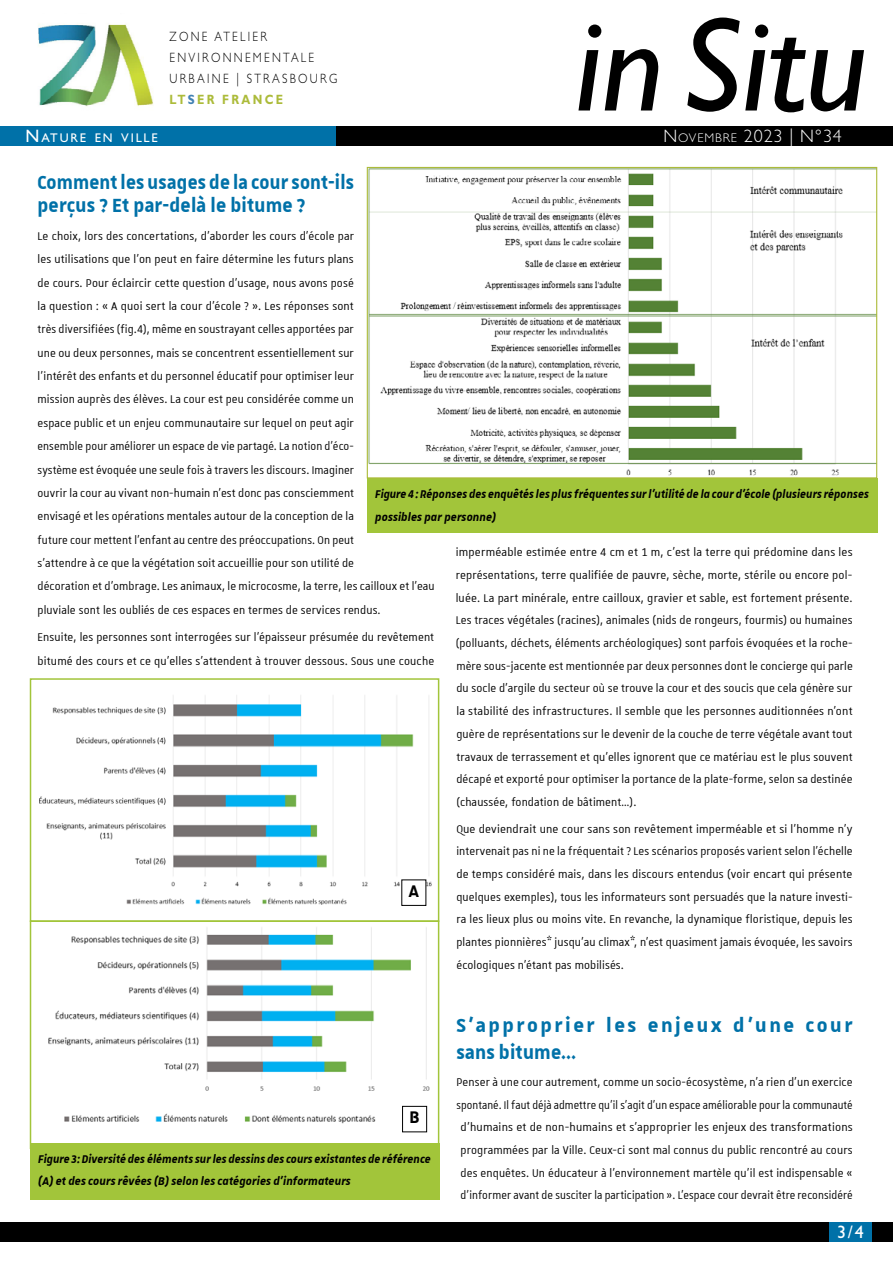
<style>
.page{position:relative;width:893px;height:1263px;background:#fff}
.page>*{position:absolute;margin:0;border:0;box-sizing:border-box;transform-origin:0 0}
.t1{font:italic 134.55px "Gill Sans Std";color:#000}
.t2{font:700 25.5px/23.4px "Unistra A";letter-spacing:.01em;color:#0071a8;scale:.88 1}
.t3{font:700 25.5px/27.2px "Unistra A";letter-spacing:.11em;color:#0071a8;scale:.95 1}
.t4{font:700 22.5px "Unistra A";color:#000;scale:.9 1}
.t5{font:300 18px "Gill Sans Std";letter-spacing:.05em;color:#fff}
.t6{font:18px "Gill Sans Std";color:#fff}
.t7{font:15px/22.6px "Unistra A";letter-spacing:.01em;color:#000;text-align:justify;scale:.92 1}
.t8{font:15px/23.4px "Unistra A";letter-spacing:.01em;color:#000;scale:.91 1}
.t9{font:15px/22.6px "Unistra A";letter-spacing:.01em;color:#000;scale:.9 1}
.t10{font:italic 700 15px/22.5px "Unistra A";letter-spacing:.01em;color:#000;scale:.88 1}
.t11{font:300 13.5px/21px "Gill Sans Std";letter-spacing:.2em;color:#000;scale:.85 1}
.t12{font:12.6px "Gill Sans Std";letter-spacing:.145em;color:#fff}
.t13{font:300 12.6px "Gill Sans Std";letter-spacing:.07em;color:#fff}
.s1{font-size:18px}
.s2{font-style:inherit}
.s3{font-weight:700;color:#acbb3a}
.s4{font-weight:700;color:#4181b3}
</style>
<div class="page">
<img style="left:38px;top:24px;width:115px;height:83px">
<div style="left:0;top:126px;width:893px;height:19px;background:#000"></div>
<div style="left:0;top:126px;width:336px;height:19px;background:#0071a8"></div>
<div style="left:0;top:1222px;width:893px;height:20px;background:#000"></div>
<div style="left:829px;top:1222px;width:43px;height:20px;background:#0071a8"></div>
<div style="left:367px;top:478px;width:510px;height:55px;background:#a2c53a"></div>
<div style="left:30px;top:1143px;width:409px;height:56px;background:#a2c53a"></div>
<div style="left:30px;top:678px;width:409px;height:244px;border:2px solid #a2c53a"></div>
<img style="left:369px;top:169px;width:506px;height:307px">
<div style="left:367px;top:167px;width:510px;height:311px;border:1px solid #acbb3a"></div>
<img style="left:48px;top:927px;width:382px;height:199px">
<div style="left:402px;top:1106px;width:25px;height:26px;border:1px solid #000"></div>
<img style="left:40px;top:695px;width:392px;height:211px">
<p class="t12" style="left:26px;top:130px;width:134px"><span class="s1">N</span>ATURE EN VILLE</p>
<p class="t11" style="left:169px;top:26px;width:199px">ZONE ATELIER<br>ENVIRONNEMENTALE<br>URBAINE <span class="s2">| STRASBOURG<br></span><span class="s3">LT</span><span class="s4">S</span><span class="s3">ER FRANCE</span></p>
<h1 class="t1" style="left:575px;top:-12px;width:295px">inSitu</h1>
<p class="t13" style="left:663px;top:130px;width:75px"><span class="s1">N</span>OVEMBRE</p>
<p class="t5" style="left:744px;top:125px;width:100px">2023 | N°34</p>
<h2 class="t2" style="left:38px;top:170px;width:361px">Comment les usages de la cour sont-ils perçus ? Et par-delà le bitume ?</h2>
<p class="t8" style="left:38px;top:224px;width:438px">Le choix, lors des concertations, d’aborder les cours d'école par<br>les utilisations que l’on peut en faire détermine les futurs plans<br>de cours. Pour éclaircir cette question d’usage, nous avons posé<br>la question : « A quoi sert la cour d’école ? ». Les réponses sont<br>très diversifiées (fig.4), même en soustrayant celles apportées par<br>une ou deux personnes, mais se concentrent essentiellement sur<br>l’intérêt des enfants et du personnel éducatif pour optimiser leur<br>mission auprès des élèves. La cour est peu considérée comme un<br>espace public et un enjeu communautaire sur lequel on peut agir<br>ensemble pour améliorer un espace de vie partagé. La notion d’éco-<br>système est évoquée une seule fois à travers les discours. Imaginer<br>ouvrir la cour au vivant non-humain n’est donc pas consciemment<br>envisagé et les opérations mentales autour de la conception de la<br>future cour mettent l’enfant au centre des préoccupations. On peut<br>s’attendre à ce que la végétation soit accueillie pour son utilité de<br>décoration et d’ombrage. Les animaux, le microcosme, la terre, les cailloux et l’eau pluviale sont les oubliés de ces espaces en termes de services rendus.</p>
<p class="t9" style="left:38px;top:625px;width:442px;line-height:23.4px">Ensuite, les personnes sont interrogées sur l’épaisseur présumée du revêtement bitumé des cours et ce qu’elles s’attendent à trouver dessous. Sous une couche</p>
<p class="t10" style="left:375px;top:482px;width:562px">Figure 4 : Réponses des enquêtés les plus fréquentes sur l’utilité de la cour d’école (plusieurs réponses possibles par personne)</p>
<p class="t7" style="left:456px;top:541px;width:433px">imperméable estimée entre 4 cm et 1 m, c’est la terre qui prédomine dans les représentations, terre qualifiée de pauvre, sèche, morte, stérile ou encore pol&shy;luée. La part minérale, entre cailloux, gravier et sable, est fortement présente.<br>Les traces végétales (racines), animales (nids de rongeurs, fourmis) ou humaines (polluants, déchets, éléments archéologiques) sont parfois évoquées et la roche&shy;mère sous-jacente est mentionnée par deux personnes dont le concierge qui parle du socle d’argile du secteur où se trouve la cour et des soucis que cela génère sur la stabilité des infrastructures. Il semble que les personnes auditionnées n’ont guère de représentations sur le devenir de la couche de terre végétale avant tout travaux de terrassement et qu’elles ignorent que ce matériau est le plus souvent décapé et exporté pour optimiser la portance de la plate-forme, selon sa destinée (chaussée, fondation de bâtiment…).</p>
<p class="t7" style="left:456px;top:817px;width:432px">Que deviendrait une cour sans son revêtement imperméable et si l’homme n’y intervenait pas ni ne la fréquentait ? Les scénarios proposés varient selon l’échelle de temps considéré mais, dans les discours entendus (voir encart qui présente quelques exemples), tous les informateurs sont persuadés que la nature investi&shy;ra les lieux plus ou moins vite. En revanche, la dynamique floristique, depuis les plantes pionnières* jusqu’au climax*, n’est quasiment jamais évoquée, les savoirs écologiques n’étant pas mobilisés.</p>
<h3 class="t4" style="left:409px;top:878px;width:13px">A</h3>
<h3 class="t4" style="left:410px;top:1105px;width:13px">B</h3>
<p class="t10" style="left:38px;top:1147px;width:447px">Figure 3: Diversité des éléments sur les dessins des cours existantes de référence (A) et des cours rêvées (B) selon les catégories d’informateurs</p>
<h2 class="t3" style="left:456px;top:1010px;width:419px">S’approprier les enjeux d’une cour sans bitume…</h2>
<p class="t9" style="left:456px;top:1070px;width:442px;text-align:justify">Penser à une cour autrement, comme un socio-écosystème, n’a rien d’un exercice spontané. Il faut déjà admettre qu’il s’agit d’un espace améliorable pour la communauté d’humains et de non-humains et s’approprier les enjeux des transformations programmées par la Ville. Ceux-ci sont mal connus du public rencontré au cours des enquêtes. Un éducateur à l’environnement martèle qu’il est indispensable « d’informer avant de susciter la participation ». L’espace cour devrait être reconsidéré</p>
<p class="t6" style="left:837px;top:1221px;width:28px">3/4</p>
</div>
